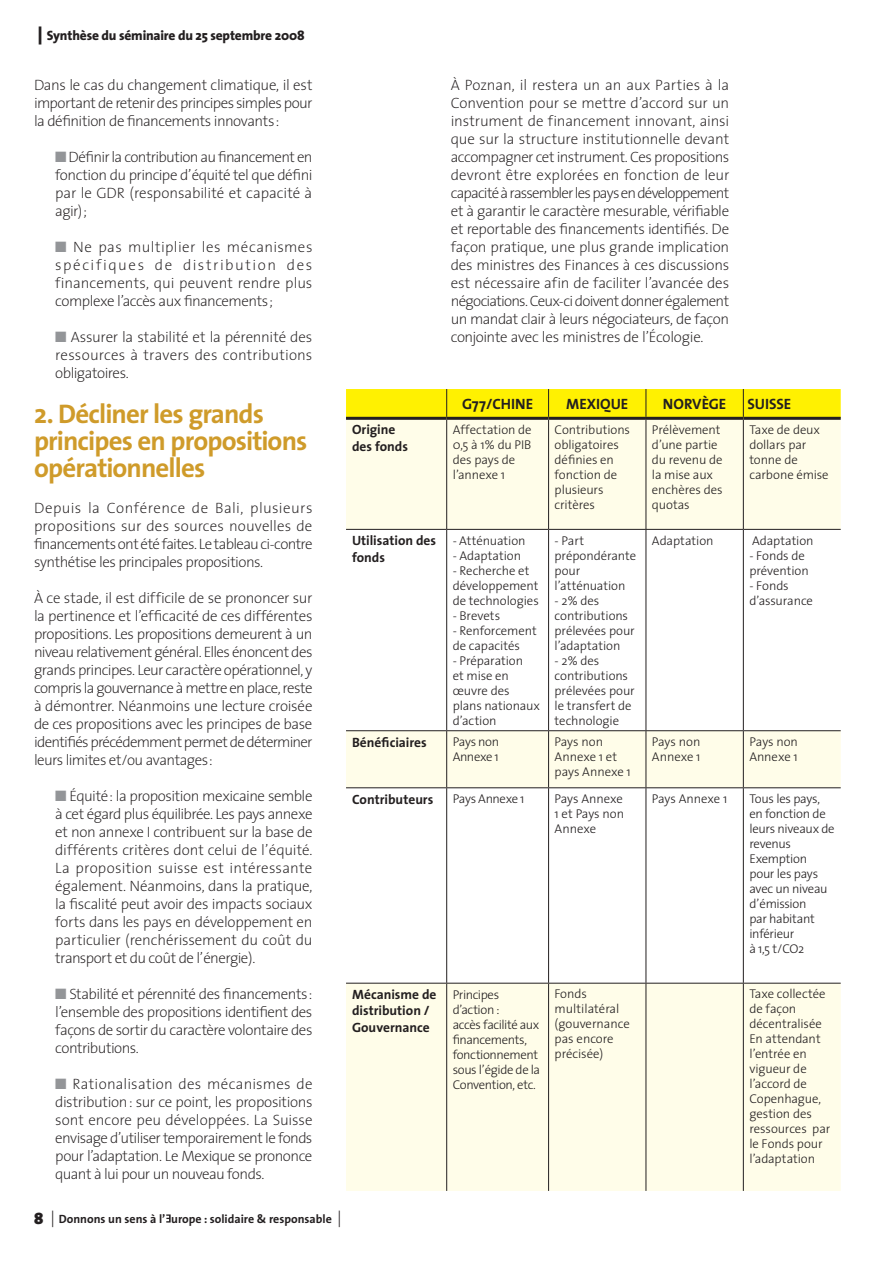
<style>
.page{position:relative;width:893px;height:1263px;background:#fff}
.page>*{position:absolute;margin:0;border:0;box-sizing:border-box;transform-origin:0 0}
.t1{font:700 27px/27px "The Sans";letter-spacing:-.03em;color:#cf9b2a}
.t2{font:200 15px/18px "The Sans";letter-spacing:-.03em;color:#231f20;text-align:justify}
.t3{font:700 15px "The Sans";letter-spacing:-.005em;color:#231f20}
.t4{font:700 13.5px/16.5px "The Sans";color:#231f20}
.t5{font:800 13.5px "The Sans";letter-spacing:-.015em;color:#231f20}
.t6{font:300 12.75px/15px "The Sans";letter-spacing:-.01em;color:#231f20}
.t7{font:300 12.75px/15px "The Sans";letter-spacing:-.03em;color:#231f20}
.t8{font:700 12px "The Sans";color:#231f20}
.s1{font-family:"The Serif";font-weight:900;font-size:18px}
.s2{color:#939598}
.s3{font-family:"The Sans Black Caps";font-weight:400;font-size:16.5px}
.s4{font-weight:300;font-size:16.5px}
</style>
<div class="page">
<svg style="left:166px;top:1214px;width:5px;height:8px"></svg>
<svg style="left:346px;top:420px;width:495px;height:771px"></svg>
<div style="left:346px;top:389px;width:495px;height:28px;background:#fff101"></div>
<hr style="left:446px;top:420px;width:1px;height:109px;background:#231f20">
<hr style="left:548px;top:420px;width:1px;height:109px;background:#231f20">
<hr style="left:646px;top:420px;width:1px;height:109px;background:#231f20">
<hr style="left:743px;top:420px;width:1px;height:109px;background:#231f20">
<hr style="left:346px;top:529px;width:101px;height:1px;background:#231f20">
<hr style="left:447px;top:529px;width:102px;height:1px;background:#231f20">
<hr style="left:446px;top:530px;width:1px;height:200px;background:#231f20">
<hr style="left:549px;top:529px;width:97px;height:1px;background:#231f20">
<hr style="left:548px;top:530px;width:1px;height:200px;background:#231f20">
<hr style="left:646px;top:529px;width:97px;height:1px;background:#231f20">
<hr style="left:646px;top:530px;width:1px;height:200px;background:#231f20">
<hr style="left:743px;top:529px;width:98px;height:1px;background:#231f20">
<hr style="left:743px;top:530px;width:1px;height:200px;background:#231f20">
<hr style="left:346px;top:730px;width:101px;height:1px;background:#231f20">
<hr style="left:447px;top:730px;width:102px;height:1px;background:#231f20">
<hr style="left:446px;top:731px;width:1px;height:56px;background:#231f20">
<hr style="left:549px;top:730px;width:97px;height:1px;background:#231f20">
<hr style="left:548px;top:731px;width:1px;height:56px;background:#231f20">
<hr style="left:646px;top:730px;width:97px;height:1px;background:#231f20">
<hr style="left:646px;top:731px;width:1px;height:56px;background:#231f20">
<hr style="left:743px;top:730px;width:98px;height:1px;background:#231f20">
<hr style="left:743px;top:731px;width:1px;height:56px;background:#231f20">
<hr style="left:346px;top:787px;width:101px;height:1px;background:#231f20">
<hr style="left:447px;top:787px;width:102px;height:1px;background:#231f20">
<hr style="left:446px;top:788px;width:1px;height:195px;background:#231f20">
<hr style="left:549px;top:787px;width:97px;height:1px;background:#231f20">
<hr style="left:548px;top:788px;width:1px;height:195px;background:#231f20">
<hr style="left:646px;top:787px;width:97px;height:1px;background:#231f20">
<hr style="left:646px;top:788px;width:1px;height:195px;background:#231f20">
<hr style="left:743px;top:787px;width:98px;height:1px;background:#231f20">
<hr style="left:743px;top:788px;width:1px;height:195px;background:#231f20">
<hr style="left:346px;top:983px;width:101px;height:1px;background:#231f20">
<hr style="left:447px;top:983px;width:102px;height:1px;background:#231f20">
<hr style="left:446px;top:983px;width:1px;height:208px;background:#231f20">
<hr style="left:549px;top:983px;width:97px;height:1px;background:#231f20">
<hr style="left:548px;top:983px;width:1px;height:208px;background:#231f20">
<hr style="left:646px;top:983px;width:97px;height:1px;background:#231f20">
<hr style="left:646px;top:983px;width:1px;height:208px;background:#231f20">
<hr style="left:743px;top:983px;width:98px;height:1px;background:#231f20">
<hr style="left:743px;top:983px;width:1px;height:208px;background:#231f20">
<hr style="left:346px;top:417px;width:101px;height:3px;background:#231f20">
<hr style="left:447px;top:417px;width:102px;height:3px;background:#231f20">
<hr style="left:549px;top:417px;width:97px;height:3px;background:#231f20">
<hr style="left:646px;top:417px;width:97px;height:3px;background:#231f20">
<hr style="left:743px;top:417px;width:98px;height:3px;background:#231f20">
<p class="t5" style="left:38px;top:24px;width:268px"><span class="s1">|</span> Synthèse du séminaire du 25 septembre 2008</p>
<p class="t2" style="left:34px;top:75px;width:280px">Dans le cas du changement climatique, il est important de retenir des principes simples pour la définition de financements innovants:</p>
<p class="t2" style="left:55px;top:147px;width:259px"><span class="s2">■</span> Définir la contribution au financement en fonction du principe d’équité tel que défini par le GDR (responsabilité et capacité à agir);</p>
<p class="t2" style="left:55px;top:237px;width:259px"><span class="s2">■</span> Ne pas multiplier les mécanismes spécifiques de distribution des financements, qui peuvent rendre plus complexe l’accès aux financements;</p>
<p class="t2" style="left:55px;top:327px;width:259px"><span class="s2">■</span> Assurer la stabilité et la pérennité des ressources à travers des contributions obligatoires.</p>
<h1 class="t1" style="left:34px;top:400px;width:275px">2. Décliner les grands principes en propositions opérationnelles</h1>
<p class="t2" style="left:34px;top:498px;width:280px">Depuis la Conférence de Bali, plusieurs propositions sur des sources nouvelles de financements ont été faites. Le tableau ci-contre synthétise les principales propositions.</p>
<p class="t2" style="left:34px;top:588px;width:280px">À ce stade, il est difficile de se prononcer sur la pertinence et l’efficacité de ces différentes propositions. Les propositions demeurent à un niveau relativement général. Elles énoncent des grands principes. Leur caractère opérationnel, y compris la gouvernance à mettre en place, reste à démontrer. Néanmoins une lecture croisée de ces propositions avec les principes de base identifiés précédemment permet de déterminer leurs limites et/ou avantages:</p>
<p class="t2" style="left:55px;top:786px;width:259px"><span class="s2">■</span> Équité: la proposition mexicaine semble à cet égard plus équilibrée. Les pays annexe et non annexe I contribuent sur la base de différents critères dont celui de l’équité.<br>La proposition suisse est intéressante également. Néanmoins, dans la pratique, la fiscalité peut avoir des impacts sociaux forts dans les pays en développement en particulier (renchérissement du coût du transport et du coût de l’énergie).</p>
<p class="t2" style="left:55px;top:984px;width:259px"><span class="s2">■</span> Stabilité et pérennité des financements: l’ensemble des propositions identifient des façons de sortir du caractère volontaire des contributions.</p>
<p class="t2" style="left:55px;top:1074px;width:259px"><span class="s2">■</span> Rationalisation des mécanismes de distribution: sur ce point, les propositions sont encore peu développées. La Suisse envisage d’utiliser temporairement le fonds pour l’adaptation. Le Mexique se prononce quant à lui pour un nouveau fonds.</p>
<p class="t8" style="left:34px;top:1208px;width:309px"><span class="s3">8</span> <span class="s4">|</span> Donnons un sens à l’ urope : solidaire &amp; responsable <span class="s4">|</span></p>
<p class="t2" style="left:451px;top:75px;width:280px">À Poznan, il restera un an aux Parties à la Convention pour se mettre d’accord sur un instrument de financement innovant, ainsi que sur la structure institutionnelle devant accompagner cet instrument. Ces propositions devront être explorées en fonction de leur capacité à rassembler les pays en développement et à garantir le caractère mesurable, vérifiable et reportable des financements identifiés. De façon pratique, une plus grande implication des ministres des Finances à ces discussions est nécessaire afin de faciliter l’avancée des négociations. Ceux-ci doivent donner également un mandat clair à leurs négociateurs, de façon conjointe avec les ministres de l’Écologie.</p>
<p class="t3" style="left:462px;top:391px;width:71px">G77/Chine</p>
<p class="t3" style="left:566px;top:391px;width:54px">Mexique</p>
<p class="t3" style="left:663px;top:391px;width:11px">Nor</p>
<p class="t3" style="left:692px;top:391px;width:26px">vège</p>
<p class="t3" style="left:748px;top:391px;width:16px">Suisse</p>
<p class="t4" style="left:352px;top:421px;width:58px">Origine des fonds</p>
<p class="t6" style="left:453px;top:421px;width:80px">Affectation de<br>0,5 à 1% du PIB des pays de l’annexe 1</p>
<p class="t6" style="left:555px;top:421px;width:77px">Contributions obligatoires définies en fonction de plusieurs critères</p>
<p class="t6" style="left:652px;top:421px;width:72px">Prélèvement d’une partie du revenu de la mise aux enchères des quotas</p>
<p class="t6" style="left:749px;top:421px;width:81px">Taxe de deux dollars par tonne de carbone émise</p>
<p class="t4" style="left:352px;top:532px;width:86px">Utilisation des fonds</p>
<p class="t6" style="left:453px;top:532px;width:74px">- Atténuation</p>
<p class="t6" style="left:652px;top:532px;width:63px">Adaptation</p>
<p class="t6" style="left:752px;top:532px;width:63px">Adaptation</p>
<p class="t6" style="left:749px;top:547px;width:61px">- Fonds de prévention</p>
<p class="t6" style="left:749px;top:577px;width:65px">- Fonds d’assurance</p>
<p class="t6" style="left:555px;top:532px;width:83px">- Part prépondérante pour l’atténuation</p>
<p class="t6" style="left:555px;top:592px;width:82px">- 2% des contributions prélevées pour l’adaptation</p>
<p class="t6" style="left:555px;top:652px;width:82px">- 2% des contributions prélevées pour le transfert de technologie</p>
<p class="t6" style="left:453px;top:547px;width:70px">- Adaptation</p>
<p class="t6" style="left:453px;top:562px;width:88px">- Recherche et développement de technologies</p>
<p class="t6" style="left:453px;top:607px;width:49px">- Brevets</p>
<p class="t6" style="left:453px;top:622px;width:86px">- Renforcement de capacités</p>
<p class="t6" style="left:453px;top:652px;width:89px">- Préparation<br>et mise en œuvre des plans nationaux d’action</p>
<p class="t4" style="left:352px;top:733px;width:76px">Bénéficiaires</p>
<p class="t7" style="left:453px;top:734px;width:48px">Pays non<br>Annexe 1</p>
<p class="t6" style="left:555px;top:734px;width:78px">Pays non<br>Annexe 1 et pays Annexe 1</p>
<p class="t6" style="left:652px;top:734px;width:50px">Pays non<br>Annexe 1</p>
<p class="t6" style="left:749px;top:734px;width:50px">Pays non<br>Annexe 1</p>
<p class="t4" style="left:352px;top:790px;width:83px">Contributeurs</p>
<p class="t7" style="left:453px;top:791px;width:73px">Pays Annexe 1</p>
<p class="t6" style="left:555px;top:791px;width:71px;text-align:justify">Pays Annexe 1 et Pays non Annexe</p>
<p class="t6" style="left:652px;top:791px;width:77px">Pays Annexe 1</p>
<p class="t6" style="left:749px;top:791px;width:87px">Tous les pays, en fonction de leurs niveaux de revenus<br>Exemption pour les pays avec un niveau d’émission<br>par habitant inférieur<br>à 1,5 t/CO2</p>
<p class="t4" style="left:352px;top:986px;width:86px">Mécanisme de distribution /<br>Gouvernance</p>
<p class="t7" style="left:453px;top:986px;width:89px">Principes d’action :<br>accès facilité aux financements, fonctionnement sous l’égide de la<br>Convention, etc.</p>
<p class="t6" style="left:555px;top:986px;width:77px">Fonds multilatéral (gouvernance pas encore précisée)</p>
<p class="t6" style="left:749px;top:986px;width:82px">Taxe collectée de façon décentralisée<br>En attendant l’entrée en vigueur de l’accord de<br>Copenhague, gestion des ressources par le Fonds pour l’adaptation</p>
</div>
